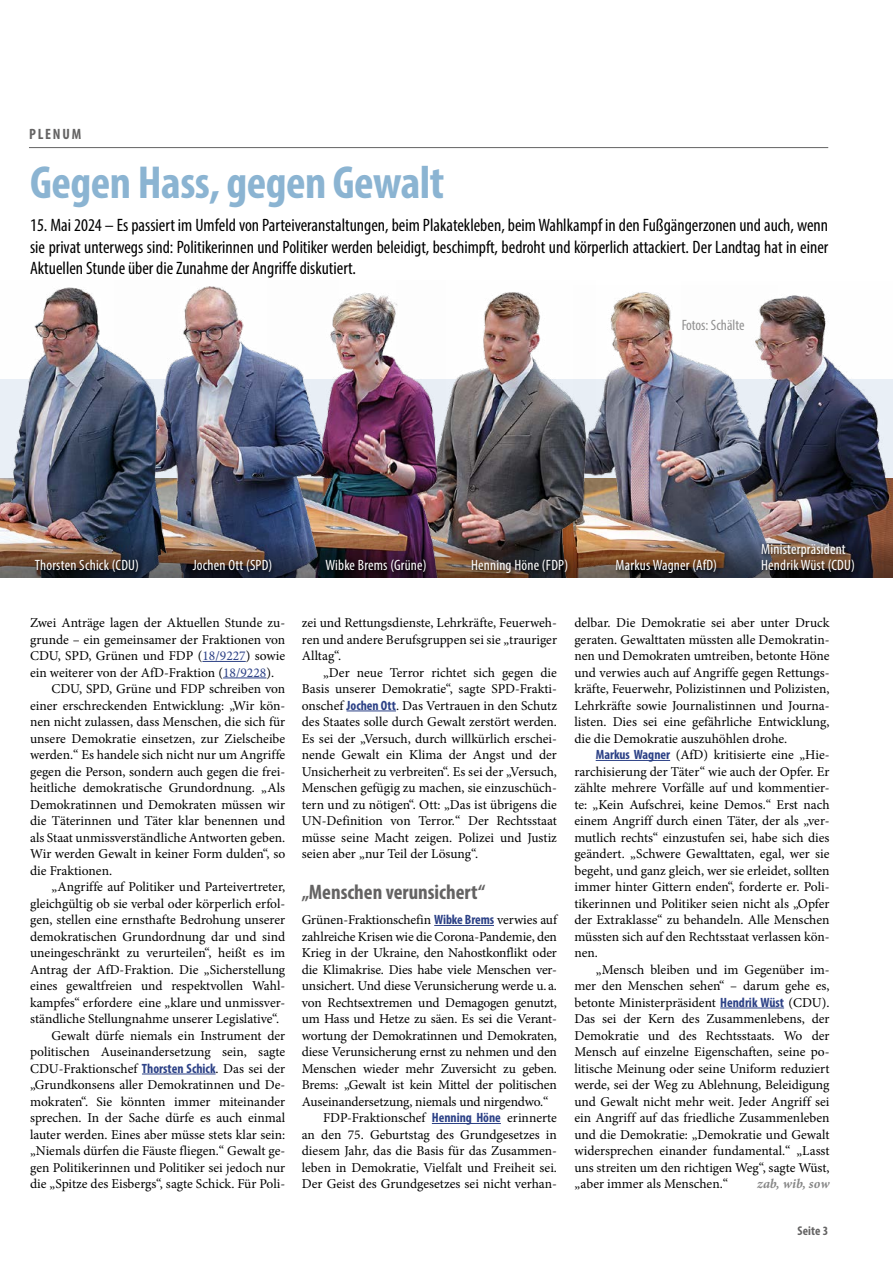
<style>
.page{position:relative;width:893px;height:1263px;background:#fff}
.page>*{position:absolute;margin:0;border:0;box-sizing:border-box;transform-origin:0 0}
.Überschrift{font:700 condensed 46.5px "Myriad Pro";letter-spacing:-.01em;color:#8bb4d2}
.Zwischenhead{font:700 condensed 21px "Myriad Pro";color:#646363}
.Vorspann{font:condensed 18px/21.6px "Myriad Pro";color:#000;text-align:justify}
.BU{font:condensed 15px "Myriad Pro";letter-spacing:.015em;color:#fff}
.t1{font:condensed 15px "Myriad Pro";color:#646363}
.Rubrik{font:700 condensed 15px "Myriad Pro";letter-spacing:.12em;color:#646363}
.Fließtext{font:13.5px/16.5px "Minion Pro";color:#000;text-align:justify}
.Fließtext_ohne_Einzu{font:13.5px/16.5px "Minion Pro";letter-spacing:-.01em;color:#000;text-align:justify}
.Fließtext-2{font:italic 700 13.5px "Minion Pro";color:#878787}
.t2{font:700 condensed 12.75px "Myriad Pro";letter-spacing:.01em;color:#646363}
.s1{color:#2c4186}
.s2{font-family:"Myriad Pro";font-weight:700;font-stretch:condensed;color:#2c4186}
</style>
<div class="page">
<img style="left:778px;top:295px;width:115px;height:184px">
<img style="left:778px;top:479px;width:115px;height:61px">
<img style="left:595px;top:292px;width:183px;height:248px">
<img style="left:446px;top:292px;width:149px;height:248px">
<img style="left:338px;top:293px;width:108px;height:247px">
<img style="left:180px;top:286px;width:158px;height:254px">
<img style="left:0;top:287px;width:180px;height:253px">
<img style="left:0;top:540px;width:893px;height:38px">
<div style="left:760px;top:542px;width:99px;height:35px;background:#000;opacity:.75"></div>
<div style="left:33px;top:558px;width:110px;height:19px;background:#000;opacity:.75"></div>
<div style="left:191px;top:558px;width:85px;height:19px;background:#000;opacity:.75"></div>
<div style="left:324px;top:558px;width:106px;height:19px;background:#000;opacity:.75"></div>
<div style="left:470px;top:558px;width:102px;height:19px;background:#000;opacity:.75"></div>
<div style="left:614px;top:558px;width:107px;height:19px;background:#000;opacity:.75"></div>
<hr style="left:347px;top:711px;width:49px;height:1px;background:#2c4186">
<hr style="left:434px;top:925px;width:60px;height:1px;background:#2c4186">
<hr style="left:432px;top:1123px;width:69px;height:1px;background:#2c4186">
<hr style="left:202px;top:661px;width:44px;height:1px;background:#2c4186">
<hr style="left:223px;top:678px;width:43px;height:1px;background:#2c4186">
<hr style="left:142px;top:1074px;width:74px;height:1px;background:#2c4186">
<hr style="left:596px;top:760px;width:74px;height:1px;background:#2c4186">
<hr style="left:720px;top:1008px;width:64px;height:1px;background:#2c4186">
<hr style="left:29px;top:147px;width:799px;height:1px;background:#646363">
<p class="Rubrik" style="left:29px;top:124px;width:54px">PLENUM</p>
<p class="Überschrift" style="left:30px;top:153px;width:416px">Gegen Hass, gegen Gewalt</p>
<p class="Vorspann" style="left:30px;top:214px;width:800px">15. Mai 2024 – Es passiert im Umfeld von Parteiveranstaltungen, beim Plakatekleben, beim Wahlkampf in den Fußgängerzonen und auch, wenn sie privat unterwegs sind: Politikerinnen und Politiker werden beleidigt, beschimpft, bedroht und körperlich attackiert. Der Landtag hat in einer Aktuellen Stunde über die Zunahme der Angriffe diskutiert.</p>
<p class="t1" style="left:681px;top:316px;width:65px">Fotos: Schälte</p>
<p class="BU" style="left:761px;top:539px;width:86px">Ministerpräsident</p>
<p class="BU" style="left:35px;top:556px;width:106px">Thorsten Schick (CDU)</p>
<p class="BU" style="left:193px;top:556px;width:81px">Jochen Ott (SPD)</p>
<p class="BU" style="left:325px;top:556px;width:103px">Wibke Brems (Grüne)</p>
<p class="BU" style="left:471px;top:556px;width:99px">Henning Höne (FDP)</p>
<p class="BU" style="left:616px;top:556px;width:103px">Markus Wagner (AfD)</p>
<p class="BU" style="left:761px;top:556px;width:95px">Hendrik Wüst (CDU)</p>
<p class="Fließtext_ohne_Einzu" style="left:30px;top:615px;width:257px">Zwei Anträge lagen der Aktuellen Stunde zu&shy;grunde – ein gemeinsamer der Fraktionen von CDU, SPD, Grünen und FDP (<span class="s1">18/9227</span>) sowie ein weiterer von der AfD-Fraktion (<span class="s1">18/9228</span>).</p>
<p class="Fließtext" style="left:30px;top:681px;width:257px;text-indent:21px">CDU, SPD, Grüne und FDP schreiben von einer erschreckenden Entwicklung: „Wir kön&shy;nen nicht zulassen, dass Menschen, die sich für unsere Demokratie einsetzen, zur Zielscheibe werden.“ Es handele sich nicht nur um Angriffe gegen die Person, sondern auch gegen die frei&shy;heitliche demokratische Grundordnung. „Als Demokratinnen und Demokraten müssen wir die Täterinnen und Täter klar benennen und als Staat unmissverständliche Antworten geben.<br>Wir werden Gewalt in keiner Form dulden“, so die Fraktionen.</p>
<p class="Fließtext" style="left:30px;top:879px;width:257px;text-indent:21px">„Angriffe auf Politiker und Parteivertreter, gleichgültig ob sie verbal oder körperlich erfol&shy;gen, stellen eine ernsthafte Bedrohung unserer demokratischen Grundordnung dar und sind uneingeschränkt zu verurteilen“, heißt es im Antrag der AfD-Fraktion. Die „Sicherstellung eines gewaltfreien und respektvollen Wahl&shy;kampfes“ erfordere eine „klare und unmissver&shy;ständliche Stellungnahme unserer Legislative“.</p>
<p class="Fließtext" style="left:30px;top:1027px;width:257px;text-indent:21px">Gewalt dürfe niemals ein Instrument der politischen Auseinandersetzung sein, sagte CDU-Fraktionschef <span class="s2">Thorsten Schick</span>. Das sei der „Grundkonsens aller Demokratinnen und De&shy;mokraten“. Sie könnten immer miteinander sprechen. In der Sache dürfe es auch einmal lauter werden. Eines aber müsse stets klar sein: „Niemals dürfen die Fäuste fliegen.“ Gewalt ge&shy;gen Politikerinnen und Politiker sei jedoch nur die „Spitze des Eisbergs“, sagte Schick. Für Poli-</p>
<p class="Fließtext" style="left:302px;top:615px;width:257px">zei und Rettungsdienste, Lehrkräfte, Feuerweh&shy;ren und andere Berufsgruppen sei sie „trauriger Alltag“.</p>
<p class="Fließtext" style="left:302px;top:664px;width:257px;text-indent:21px">„Der neue Terror richtet sich gegen die Basis unserer Demokratie“, sagte SPD-Frakti&shy;onschef <span class="s2">Jochen Ott</span>. Das Vertrauen in den Schutz des Staates solle durch Gewalt zerstört werden.<br>Es sei der „Versuch, durch willkürlich erschei&shy;nende Gewalt ein Klima der Angst und der Unsicherheit zu verbreiten“. Es sei der „Versuch, Menschen gefügig zu machen, sie einzuschüch&shy;tern und zu nötigen“. Ott: „Das ist übrigens die UN-Definition von Terror.“ Der Rechtsstaat müsse seine Macht zeigen. Polizei und Justiz seien aber „nur Teil der Lösung“.</p>
<p class="Zwischenhead" style="left:302px;top:878px;width:185px">„Menschen verunsichert“</p>
<p class="Fließtext_ohne_Einzu" style="left:302px;top:912px;width:257px">Grünen-Fraktionschefin <span class="s2">Wibke Brems</span> verwies auf zahlreiche Krisen wie die Corona-Pandemie, den Krieg in der Ukraine, den Nahostkonflikt oder die Klimakrise. Dies habe viele Menschen ver&shy;unsichert. Und diese Verunsicherung werde u.a. von Rechtsextremen und Demagogen genutzt, um Hass und Hetze zu säen. Es sei die Verant&shy;wortung der Demokratinnen und Demokraten, diese Verunsicherung ernst zu nehmen und den Menschen wieder mehr Zuversicht zu geben.<br>Brems: „Gewalt ist kein Mittel der politischen Auseinandersetzung, niemals und nirgendwo.“</p>
<p class="Fließtext" style="left:302px;top:1110px;width:257px;text-indent:21px">FDP-Fraktionschef <span class="s2">Henning Höne</span> erinnerte an den 75. Geburtstag des Grundgesetzes in diesem Jahr, das die Basis für das Zusammen&shy;leben in Demokratie, Vielfalt und Freiheit sei.<br>Der Geist des Grundgesetzes sei nicht verhan-</p>
<p class="Fließtext" style="left:574px;top:615px;width:257px">delbar. Die Demokratie sei aber unter Druck geraten. Gewalttaten müssten alle Demokratin&shy;nen und Demokraten umtreiben, betonte Höne und verwies auch auf Angriffe gegen Rettungs&shy;kräfte, Feuerwehr, Polizistinnen und Polizisten, Lehrkräfte sowie Journalistinnen und Journa&shy;listen. Dies sei eine gefährliche Entwicklung, die die Demokratie auszuhöhlen drohe.</p>
<p class="Fließtext" style="left:574px;top:747px;width:257px;text-indent:21px"><span class="s2">Markus Wagner</span> (AfD) kritisierte eine „Hie&shy;rarchisierung der Täter“ wie auch der Opfer. Er zählte mehrere Vorfälle auf und kommentier&shy;te: „Kein Aufschrei, keine Demos.“ Erst nach einem Angriff durch einen Täter, der als „ver&shy;mutlich rechts“ einzustufen sei, habe sich dies geändert. „Schwere Gewalttaten, egal, wer sie begeht, und ganz gleich, wer sie erleidet, sollten immer hinter Gittern enden“, forderte er. Poli&shy;tikerinnen und Politiker seien nicht als „Opfer der Extraklasse“ zu behandeln. Alle Menschen müssten sich auf den Rechtsstaat verlassen kön&shy;nen.</p>
<p class="Fließtext" style="left:574px;top:961px;width:257px;text-indent:21px">„Mensch bleiben und im Gegenüber im&shy;mer den Menschen sehen“ – darum gehe es, betonte Ministerpräsident <span class="s2">Hendrik Wüst</span> (CDU).<br>Das sei der Kern des Zusammenlebens, der Demokratie und des Rechtsstaats. Wo der Mensch auf einzelne Eigenschaften, seine po&shy;litische Meinung oder seine Uniform reduziert werde, sei der Weg zu Ablehnung, Beleidigung und Gewalt nicht mehr weit. Jeder Angriff sei ein Angriff auf das friedliche Zusammenleben und die Demokratie: „Demokratie und Gewalt widersprechen einander fundamental.“ „Lasst uns streiten um den richtigen Weg“, sagte Wüst, „aber immer als Menschen.“</p>
<p class="Fließtext-2" style="left:757px;top:1174px;width:74px">zab, wib, sow</p>
<p class="t2" style="left:797px;top:1222px;width:32px">Seite 3</p>
</div>
